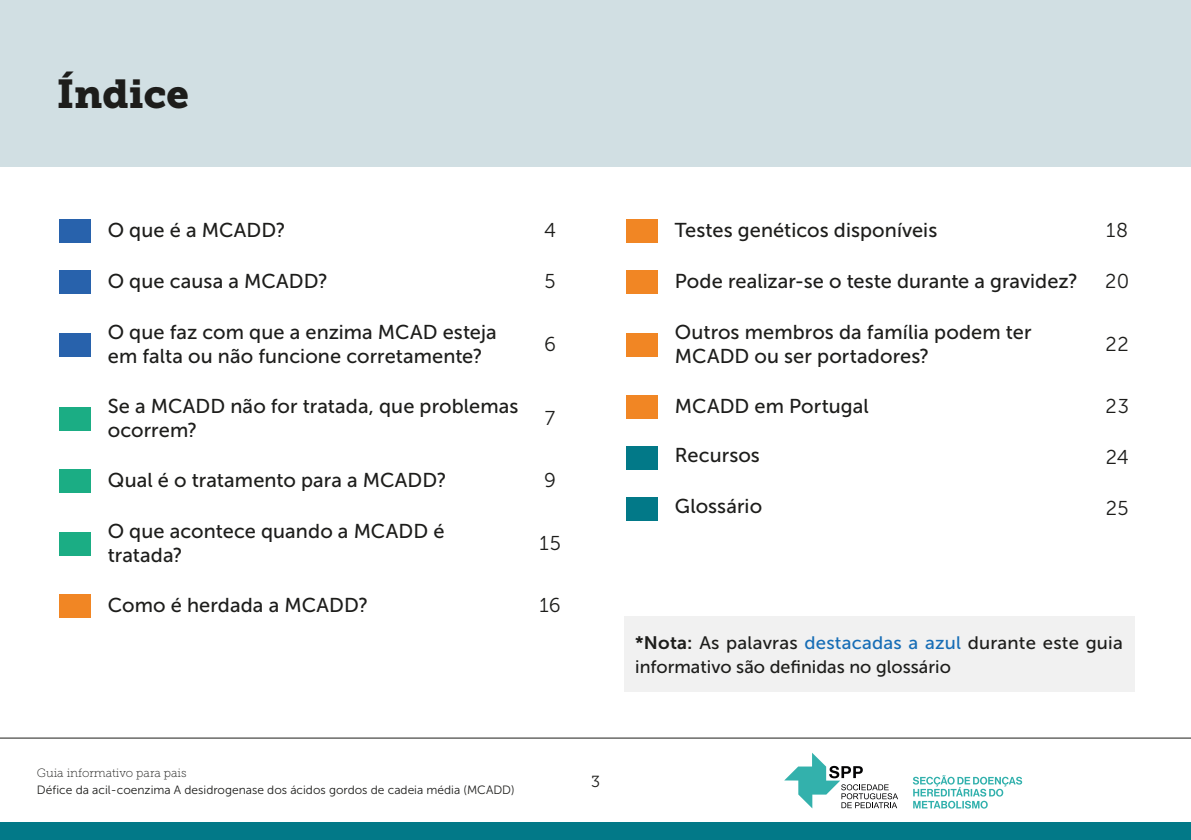
<style>
.page{position:relative;width:1191px;height:840px;background:#fff}
.page>*{position:absolute;margin:0;border:0;box-sizing:border-box;transform-origin:0 0}
.t1{font:40px "Museo Slab 900";color:#1d1d1b}
.Index_T1{font:20px/24px "Museo Sans 500";letter-spacing:.005em;color:#1d1d1b}
.num_pag_1{font:20px "Museo Sans 300";letter-spacing:.03em;color:#1d1d1b}
.capa_lateral{font:20px "Museo Sans 300";color:#1d1d1b}
.t2{font:18px/24px "Museo Sans 500";letter-spacing:.01em;color:#1d1d1b}
.t3{font:16px "Museo Slab 300";color:#1d1d1b}
.t4{font:12px "Museo Sans 300";color:#1d1d1b}
.t5{font:12px "Museo Slab 100";color:#1d1d1b}
.s1{font-family:"Museo Sans 700"}
.s2{color:#166db6}
</style>
<div class="page">
<div style="left:0;top:0;width:1191px;height:166px;background:#d1dfe3"></div>
<div style="left:0;top:822px;width:1191px;height:17px;background:#027988"></div>
<hr style="left:0;top:737px;width:1191px;height:1px;background:#1d1d1b">
<svg style="left:784px;top:753px;width:114px;height:55px"></svg>
<svg style="left:913px;top:775px;width:109px;height:33px"></svg>
<div style="left:59px;top:219px;width:32px;height:24px;background:#2862ac"></div>
<div style="left:59px;top:270px;width:32px;height:24px;background:#2862ac"></div>
<div style="left:59px;top:333px;width:32px;height:23px;background:#2862ac"></div>
<div style="left:59px;top:407px;width:32px;height:23px;background:#1bad84"></div>
<div style="left:59px;top:469px;width:32px;height:23px;background:#1bad84"></div>
<div style="left:59px;top:531px;width:32px;height:24px;background:#1bad84"></div>
<div style="left:59px;top:594px;width:32px;height:23px;background:#f18624"></div>
<div style="left:626px;top:219px;width:32px;height:24px;background:#f18624"></div>
<div style="left:626px;top:270px;width:32px;height:24px;background:#f18624"></div>
<div style="left:626px;top:333px;width:32px;height:23px;background:#f18624"></div>
<div style="left:626px;top:395px;width:32px;height:24px;background:#f18624"></div>
<div style="left:626px;top:446px;width:32px;height:24px;background:#027988"></div>
<div style="left:626px;top:497px;width:32px;height:24px;background:#027988"></div>
<div style="left:624px;top:616px;width:510px;height:75px;background:#f1f1f1"></div>
<p class="t1" style="left:57px;top:70px;width:134px">Índice</p>
<p class="Index_T1" style="left:108px;top:218px;width:179px">O que é a MCADD?</p>
<p class="num_pag_1" style="left:544px;top:219px;width:13px">4</p>
<p class="Index_T1" style="left:108px;top:269px;width:222px">O que causa a MCADD?</p>
<p class="num_pag_1" style="left:544px;top:270px;width:13px">5</p>
<p class="Index_T1" style="left:108px;top:320px;width:390px">O que faz com que a enzima MCAD esteja em falta ou não funcione corretamente?</p>
<p class="num_pag_1" style="left:544px;top:333px;width:13px">6</p>
<p class="Index_T1" style="left:108px;top:393px;width:412px">Se a MCADD não for tratada, que problemas ocorrem?</p>
<p class="num_pag_1" style="left:545px;top:407px;width:12px">7</p>
<p class="Index_T1" style="left:108px;top:468px;width:340px">Qual é o tratamento para a MCADD?</p>
<p class="num_pag_1" style="left:544px;top:469px;width:13px">9</p>
<p class="Index_T1" style="left:108px;top:518px;width:338px">O que acontece quando a MCADD é tratada?</p>
<p class="num_pag_1" style="left:539px;top:531px;width:23px">15</p>
<p class="Index_T1" style="left:108px;top:592px;width:262px">Como é herdada a MCADD?</p>
<p class="num_pag_1" style="left:539px;top:594px;width:23px">16</p>
<p class="t5" style="left:37px;top:765px;width:151px">Guia informativo para pais</p>
<p class="t4" style="left:37px;top:782px;width:479px">Défice da acil-coenzima A desidrogenase dos ácidos gordos de cadeia média (MCADD)</p>
<p class="t3" style="left:591px;top:772px;width:10px">3</p>
<p class="Index_T1" style="left:675px;top:218px;width:264px">Testes genéticos disponíveis</p>
<p class="num_pag_1" style="left:1106px;top:219px;width:23px">18</p>
<p class="Index_T1" style="left:675px;top:269px;width:404px">Pode realizar-se o teste durante a gravidez?</p>
<p class="num_pag_1" style="left:1105px;top:270px;width:26px">20</p>
<p class="Index_T1" style="left:675px;top:320px;width:358px">Outros membros da família podem ter<br>MCADD ou ser portadores?</p>
<p class="num_pag_1" style="left:1105px;top:333px;width:25px">22</p>
<p class="Index_T1" style="left:675px;top:394px;width:195px">MCADD em Portugal</p>
<p class="num_pag_1" style="left:1105px;top:395px;width:25px">23</p>
<p class="Index_T1" style="left:675px;top:442px;width:87px">Recursos</p>
<p class="capa_lateral" style="left:1106px;top:446px;width:24px">24</p>
<p class="Index_T1" style="left:675px;top:493px;width:89px">Glossário</p>
<p class="capa_lateral" style="left:1106px;top:497px;width:24px">25</p>
<p class="t2" style="left:635px;top:630px;width:489px"><span class="s1">*Nota:</span> As palavras <span class="s2">destacadas a azul</span> durante este guia informativo são definidas no glossário</p>
</div>
